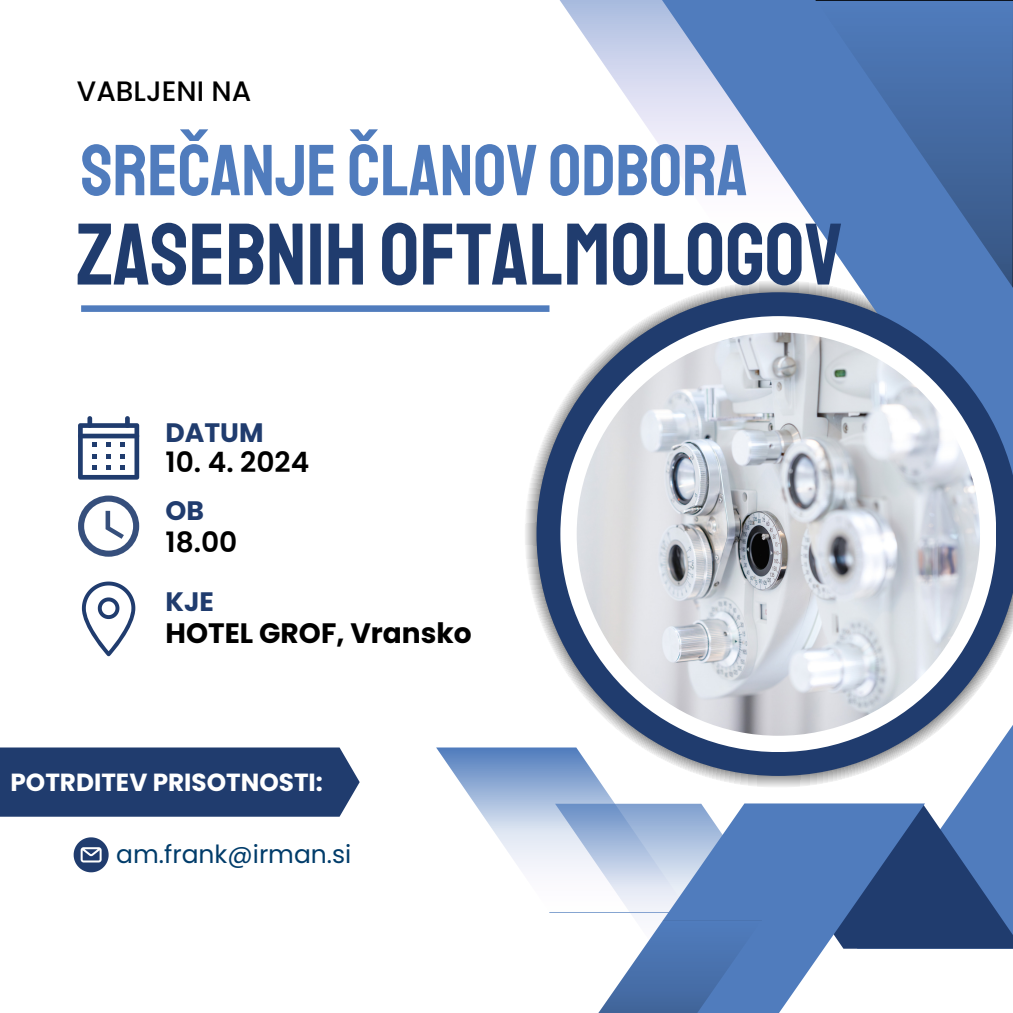
<style>
.page{position:relative;width:1013px;height:1013px;background:#fff}
.page>*{position:absolute;margin:0;border:0;box-sizing:border-box;transform-origin:0 0}
.t1{font:87.5px "Staatliches";color:#203c6e}
.t2{font:72.25px "Staatliches";color:#507cbd}
.t3{font:700 28.12px "Poppins";color:#000}
.t4{font:600 28px "Poppins";color:#000}
.t5{font:500 28px "Poppins";color:#000}
.t6{font:700 26.62px "Poppins";color:#203c6e}
.t7{font:25px "Poppins";color:#013c6a}
.t8{font:700 24.75px "Poppins";color:#fff}
</style>
<div class="page">
<svg style="left:525px;top:463px;width:327px;height:324px"></svg>
<svg style="left:958px;top:776px;width:54px;height:28px;fill:#507cbd"></svg>
<svg style="left:925px;top:804px;width:87px;height:144px;background:#3b5d93"></svg>
<svg style="left:436px;top:747px;width:253px;height:122px"></svg>
<svg style="left:555px;top:803px;width:9px;height:110px"></svg>
<svg style="left:564px;top:803px;width:361px;height:209px"></svg>
<svg style="left:564px;top:920px;width:197px;height:92px"></svg>
<svg style="left:560px;top:0;width:85px;height:124px"></svg>
<svg style="left:645px;top:0;width:169px;height:292px"></svg>
<svg style="left:814px;top:0;width:198px;height:292px;background:#5079b4"></svg>
<svg style="left:536px;top:292px;width:476px;height:484px"></svg>
<div style="left:560px;top:316px;width:436px;height:436px;background:#fff;border-radius:50%"></div>
<img style="left:576px;top:332px;width:404px;height:403px;border-radius:50%">
<svg style="left:82px;top:581px;width:53px;height:75px"></svg>
<svg style="left:78px;top:416px;width:61px;height:63px"></svg>
<svg style="left:78px;top:495px;width:61px;height:61px"></svg>
<div style="left:81px;top:305px;width:468px;height:7px;background:#507cbd"></div>
<div style="left:0;top:747px;width:359px;height:69px;background:#203c6e"></div>
<svg style="left:74px;top:837px;width:34px;height:35px"></svg>
<p class="t5" style="left:77px;top:72px;width:176px">VABLJENI NA</p>
<h2 class="t2" style="left:81px;top:126px;width:668px">SREČANJE ČLANOV ODBORA</h2>
<h1 class="t1" style="left:77px;top:201px;width:767px">ZASEBNIH OFTALMOLOGOV</h1>
<h3 class="t6" style="left:165px;top:414px;width:100px">DATUM</h3>
<p class="t4" style="left:165px;top:443px;width:145px">10. 4. 2024</p>
<h3 class="t6" style="left:165px;top:492px;width:40px">OB</h3>
<p class="t4" style="left:165px;top:522px;width:73px">18.00</p>
<h3 class="t6" style="left:165px;top:582px;width:50px">KJE</h3>
<p class="t3" style="left:165px;top:614px;width:308px">HOTEL GROF, Vransko</p>
<h4 class="t8" style="left:11px;top:764px;width:314px">POTRDITEV PRISOTNOSTI:</h4>
<h3 class="t7" style="left:116px;top:836px;width:237px">am.frank@irman.si</h3>
</div>
